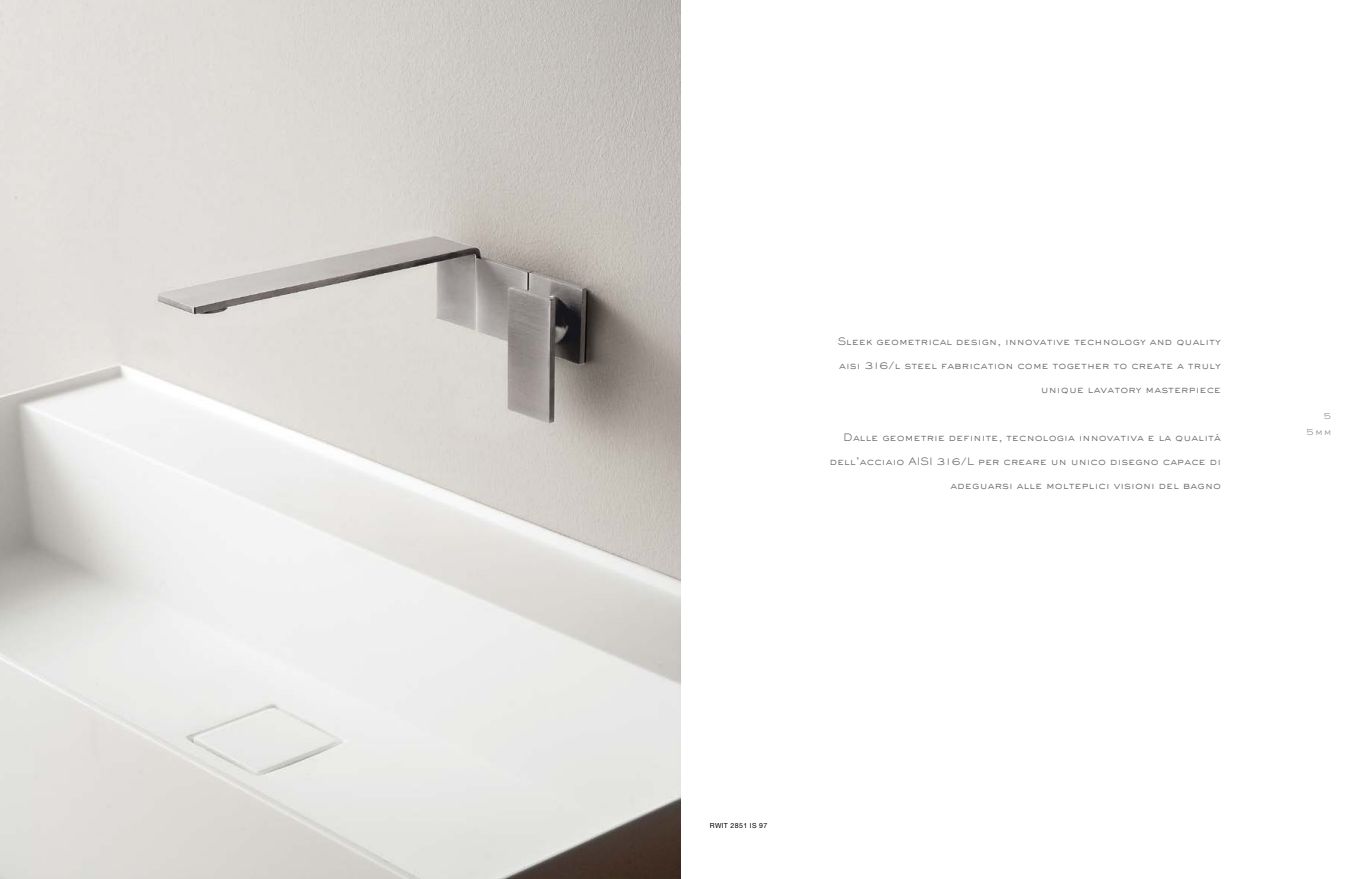
<style>
.page{position:relative;width:1361px;height:879px;background:#fff}
.page>*{position:absolute;margin:0;border:0;box-sizing:border-box;transform-origin:0 0}
.t1{font:300 10px "Sackers Gothic W01";letter-spacing:.01em;color:#646567}
.t2{font:300 9px/16px "Sackers Gothic W01";color:#929395;text-align:right}
.t3{font:7px "Helvetica Neue LT Pro";letter-spacing:.05em;color:#000}
</style>
<div class="page">
<img style="left:0;top:0;width:680px;height:879px">
<p class="t1" style="left:838px;top:335px;width:385px">Sleek geometrical design, innovative technology and quality</p>
<p class="t1" style="left:839px;top:359px;width:383px">aisi 316/l steel fabrication come together to create a truly</p>
<p class="t1" style="left:1041px;top:383px;width:182px">unique lavatory masterpiece</p>
<p class="t1" style="left:843px;top:431px;width:379px">Dalle geometrie definite, tecnologia innovativa e la qualità</p>
<p class="t1" style="left:829px;top:455px;width:393px">dell’acciaio AISI 316/L per creare un unico disegno capace di</p>
<p class="t1" style="left:950px;top:479px;width:272px">adeguarsi alle molteplici visioni del bagno</p>
<p class="t2" style="left:1306px;top:407px;width:27px">5<br>5mm</p>
<p class="t3" style="left:710px;top:821px;width:59px">RWIT 2851 IS 97</p>
</div>
